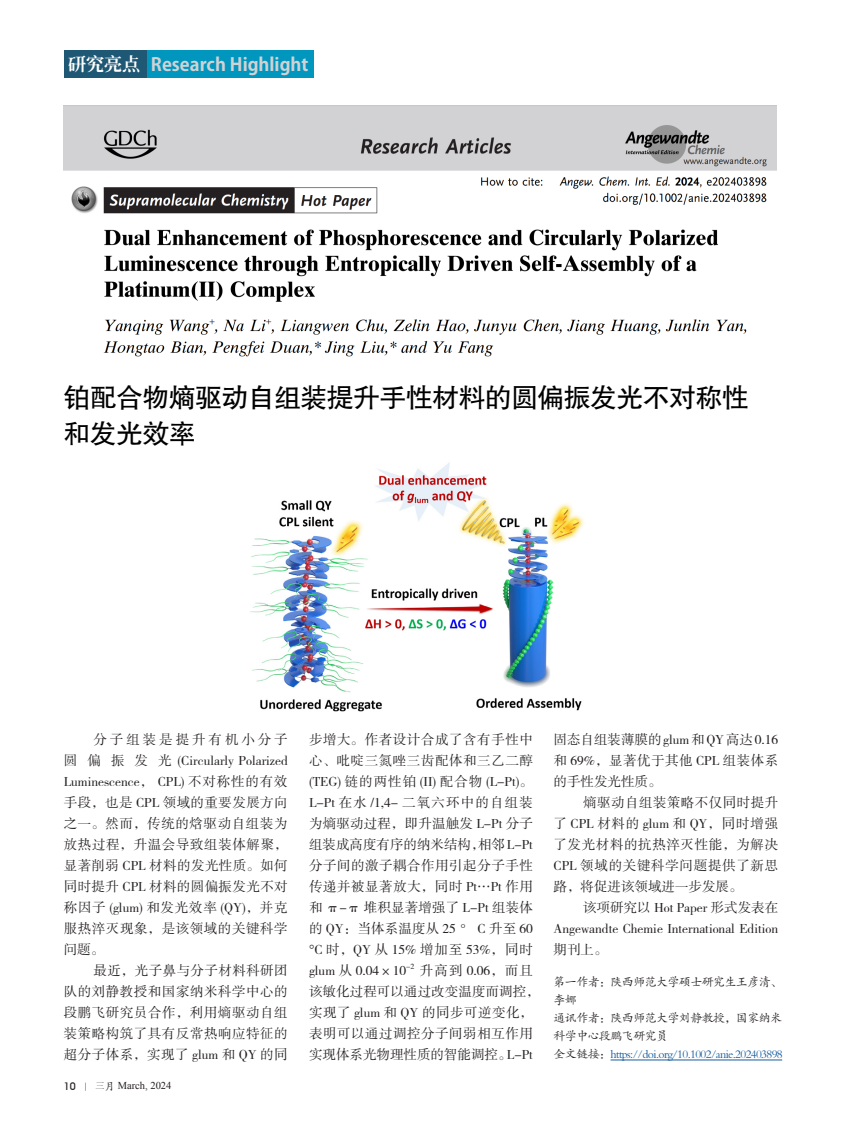
<style>
.page{position:relative;width:842px;height:1127px;background:#fff}
.page>*{position:absolute;margin:0;border:0;box-sizing:border-box;transform-origin:0 0}
.标题CN{font:27px "FZHTJW GB1 0";letter-spacing:-.025em;color:#000}
.栏目EN{font:700 18px "Koz Go Pr 6 N";color:#d1d2d4}
.栏目CN{font:18px "CT Lao Song SJ";color:#fff}
.正文CN3{font:13.5px/21px "FZSSJW GB1 0";letter-spacing:.01em;color:#231f20;text-align:justify}
.图说{font:12px/18px "FZKTJW GB1 0";letter-spacing:-.05em;color:#231f20}
.图说-2{font:12px "FZKTJW GB1 0";letter-spacing:-.05em;color:#175d9e}
.t1{font:10.5px "Times New Roman";color:#231f20}
.正文CN3-2{font:7.8px "FZSSJW GB1 0";color:#231f20}
.s1{font-family:"Avant Garde IT Cby BT";font-weight:500}
.s2{font-size:9px}
.s3{font-family:"Adobe Song Std";font-weight:300;font-size:9px}
.s4{font-family:"FZKTJW GB1 0"}
.s5{font-family:"Times New Roman"}
.s6{color:#231f20}
</style>
<div class="page">
<div style="left:64px;top:51px;width:83px;height:27px;background:#1f5875"></div>
<div style="left:147px;top:51px;width:167px;height:27px;background:#0096be"></div>
<hr style="left:610px;top:1059px;width:172px;height:1px;background:#175d9e">
<img style="left:250px;top:462px;width:334px;height:250px">
<img style="left:64px;top:106px;width:713px;height:251px">
<p class="栏目CN" style="left:68px;top:55px;width:73px">研究亮点</p>
<p class="栏目EN" style="left:151px;top:54px;width:159px">Research Highlight</p>
<p class="标题CN" style="left:64px;top:383px;width:687px">铂配合物熵驱动自组装提升手性材料的圆偏振发光不对称性</p>
<p class="标题CN" style="left:64px;top:419px;width:134px">和发光效率</p>
<p class="正文CN3" style="left:64px;top:730px;width:225px;text-indent:30px">分子组装是提升有机小分子圆 偏 振 发 光 (Circularly Polarized Luminescence， CPL) 不对称性的有效手段，也是 CPL 领域的重要发展方向之一。然而，传统的焓驱动自组装为放热过程，升温会导致组装体解聚，显著削弱 CPL 材料的发光性质。如何同时提升 CPL 材料的圆偏振发光不对称因子 (glum) 和发光效率 (QY)，并克服热淬灭现象，是该领域的关键科学问题。</p>
<p class="正文CN3" style="left:64px;top:961px;width:225px;text-indent:30px">最近，光子鼻与分子材料科研团队的刘静教授和国家纳米科学中心的段鹏飞研究员合作，利用熵驱动自组装策略构筑了具有反常热响应特征的超分子体系，实现了 glum 和 QY 的同</p>
<p class="t1" style="left:64px;top:1079px;width:109px"><span class="s1">10</span> <span class="s2">|</span> <span class="s3">三</span><span class="s4">月</span> March, 2024</p>
<p class="正文CN3" style="left:309px;top:730px;width:225px">步增大。作者设计合成了含有手性中心、吡啶三氮唑三齿配体和三乙二醇(TEG) 链的两性铂 (II) 配合物 (L-Pt)。L-Pt 在水 /1,4- 二氧六环中的自组装为熵驱动过程，即升温触发 L-Pt 分子组装成高度有序的纳米结构，相邻 L-Pt分子间的激子耦合作用引起分子手性传递并被显著放大，同时 Pt…Pt 作用和 π-π 堆积显著增强了 L-Pt 组装体的 QY：当体系温度从 25 ° C 升至 60 <span class="s5">°</span>C 时，QY 从 15% 增加至 53%，同时glum 从 0.04×10</p>
<p class="正文CN3-2" style="left:406px;top:962px;width:10px">-2</p>
<p class="正文CN3" style="left:309px;top:961px;width:232px;text-align:left;text-indent:111px">升高到 0.06，而且该敏化过程可以通过改变温度而调控，实现了 glum 和 QY 的同步可逆变化，表明可以通过调控分子间弱相互作用实现体系光物理性质的智能调控。L-Pt</p>
<p class="正文CN3" style="left:553px;top:730px;width:226px">固态自组装薄膜的 glum 和 QY 高达 0.16和 69%，显著优于其他 CPL 组装体系的手性发光性质。</p>
<p class="正文CN3" style="left:553px;top:793px;width:226px;text-indent:30px">熵驱动自组装策略不仅同时提升了 CPL 材料的 glum 和 QY，同时增强了发光材料的抗热淬灭性能，为解决CPL 领域的关键科学问题提供了新思路，将促进该领域进一步发展。</p>
<p class="正文CN3" style="left:553px;top:898px;width:226px;text-indent:30px">该项研究以 Hot Paper 形式发表在Angewandte Chemie International Edition期刊上。</p>
<p class="图说" style="left:553px;top:973px;width:230px">第一作者：陕西师范大学硕士研究生王彦清、李娜</p>
<p class="图说" style="left:553px;top:1009px;width:230px">通讯作者：陕西师范大学刘静教授，国家纳米科学中心段鹏飞研究员</p>
<p class="图说-2" style="left:553px;top:1047px;width:231px"><span class="s6">全文链接：</span>https://doi.org/10.1002/anie.202403898</p>
</div>
